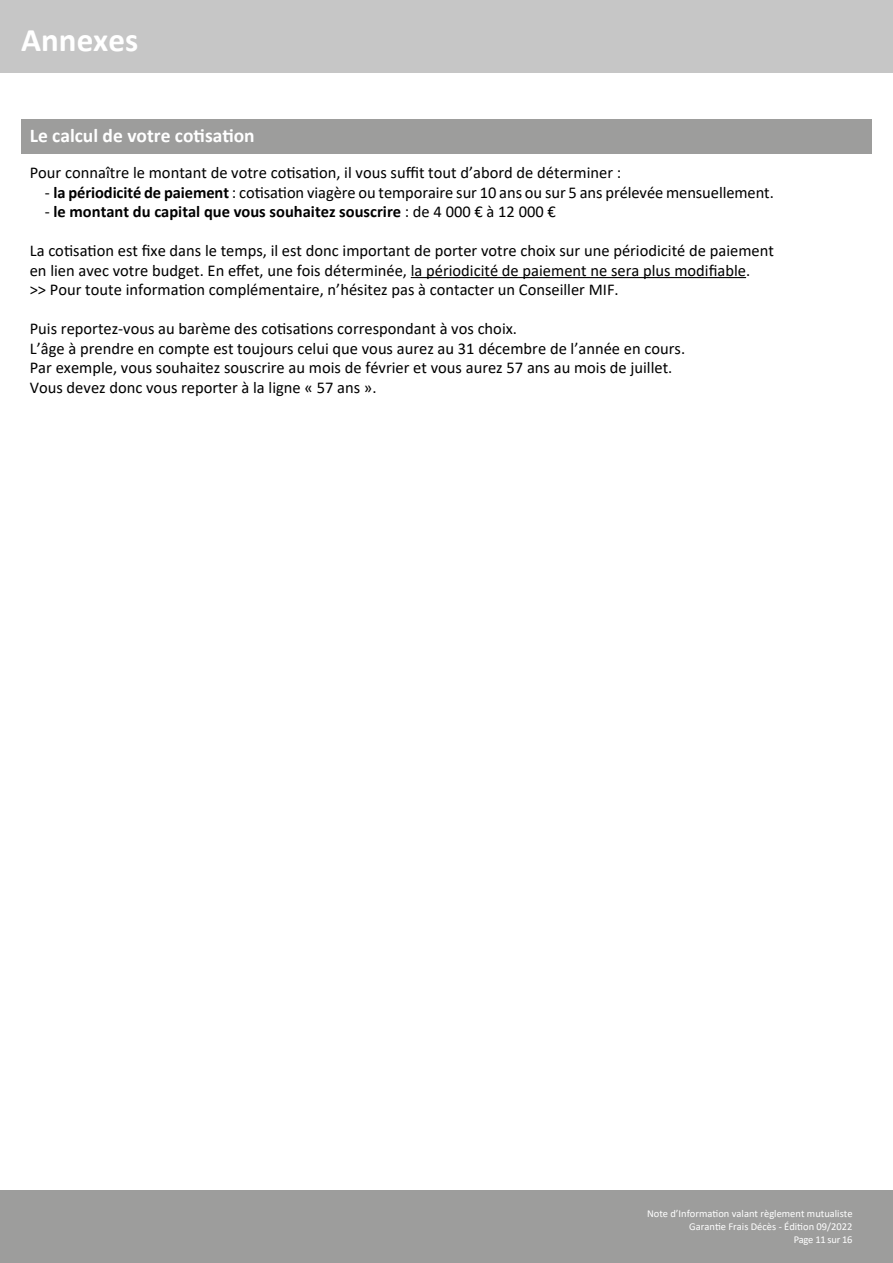
<style>
.page{position:relative;width:893px;height:1263px;background:#fff}
.page>*{position:absolute;margin:0;border:0;box-sizing:border-box;transform-origin:0 0}
.t1{font:700 33px "Calibri";color:#fff}
.t2{font:700 19.5px "Calibri";color:#fff}
.t3{font:16.5px/19.5px "Calibri";color:#000}
.t4{font:700 16.5px "Calibri";color:#000}
.t5{font:10.5px/12.8px "Calibri";color:#fff;text-align:right}
.t6{font:10.5px "Calibri";letter-spacing:-.025em;color:#fff}
.s1{font-weight:700}
.s2{font-weight:400}
</style>
<div class="page">
<div style="left:0;top:1191px;width:893px;height:72px;background:#9d9d9c"></div>
<div style="left:21px;top:119px;width:851px;height:34px;background:#9d9d9c"></div>
<hr style="left:411px;top:277px;width:335px;height:1px;background:#000">
<div style="left:0;top:0;width:893px;height:72px;background:#c6c6c6"></div>
<h1 class="t1" style="left:21px;top:16px;width:118px">Annexes</h1>
<p class="t2" style="left:30px;top:122px;width:227px">Le calcul de votre cotisation</p>
<p class="t3" style="left:30px;top:163px;width:593px">Pour connaître le montant de votre cotisation, il vous suffit tout d’abord de déterminer :</p>
<p class="t3" style="left:45px;top:182px;width:731px">- <span class="s1">la périodicité de paiement</span> : cotisation viagère ou temporaire sur 10 ans ou sur 5 ans prélevée mensuellement.</p>
<p class="t4" style="left:45px;top:200px;width:513px"><span class="s2">-</span> le montant du capital que vous souhaitez souscrire <span class="s2">: de 4 000 € à 12 000 €</span></p>
<p class="t3" style="left:30px;top:241px;width:746px">La cotisation est fixe dans le temps, il est donc important de porter votre choix sur une périodicité de paiement en lien avec votre budget. En effet, une fois déterminée, la périodicité de paiement ne sera plus modifiable.<br>&gt;&gt; Pour toute information complémentaire, n’hésitez pas à contacter un Conseiller MIF.</p>
<p class="t3" style="left:30px;top:319px;width:657px">Puis reportez-vous au barème des cotisations correspondant à vos choix.<br>L’âge à prendre en compte est toujours celui que vous aurez au 31 décembre de l’année en cours.<br>Par exemple, vous souhaitez souscrire au mois de février et vous aurez 57 ans au mois de juillet.<br>Vous devez donc vous reporter à la ligne « 57 ans ».</p>
<p class="t5" style="left:647px;top:1207px;width:207px">Note d’Information valant règlement mutualiste<br>Garantie Frais Décès - Édition 09/2022</p>
<p class="t6" style="left:794px;top:1232px;width:60px">Page 11 sur 16</p>
</div>
